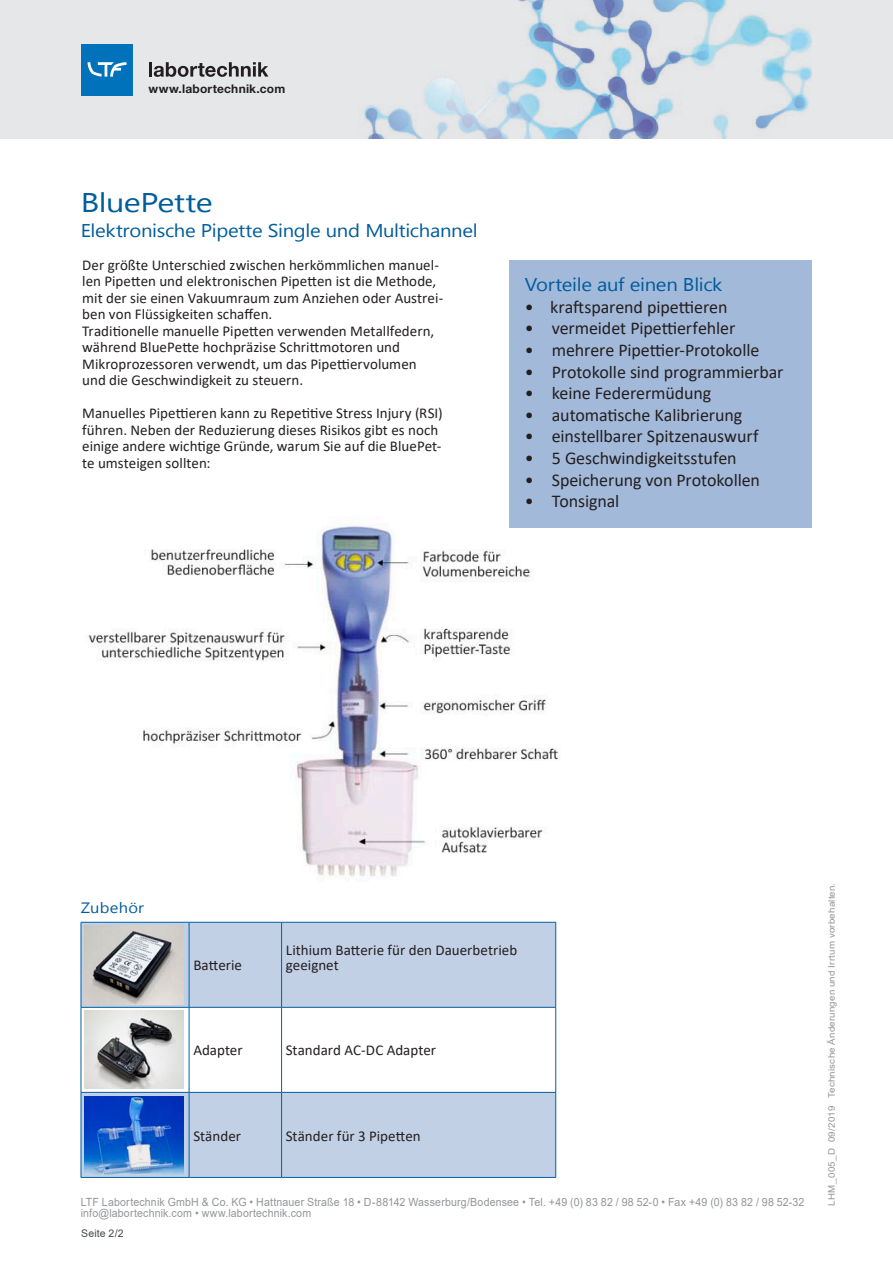
<style>
.page{position:relative;width:893px;height:1263px;background:#fff}
.page>*{position:absolute;margin:0;border:0;box-sizing:border-box;transform-origin:0 0}
.Headline{font:27px "Gadugi";letter-spacing:-.015em;color:#005d9c;scale:1.2 1}
.Headline-2{font:18.45px "Gadugi";letter-spacing:-.015em;color:#005d9c;scale:1.1 1}
.t1{font:18px "Calibri";letter-spacing:-.005em;color:#231f20}
.t2{font:15px/16.5px "Calibri";color:#231f20}
.t3{font:15px "Gadugi";letter-spacing:.015em;color:#005d9c;scale:1.1 1}
.t4{font:700 12px "Helvetica Neue LT Std";letter-spacing:.015em;color:#231f20}
.Adresse_LTF{font:11.25px "Arial";letter-spacing:.015em;color:#939598;scale:.94 1}
.t5{font:10.5px "Arial";letter-spacing:.015em;color:#43474a}
.Prospekt-Nr{font:9px "Arial";letter-spacing:.02em;color:#939598;scale:1.08 1}
</style>
<div class="page">
<div style="left:0;top:0;width:893px;height:139px;background:#e6e7e9"></div>
<img style="left:364px;top:0;width:448px;height:139px">
<hr style="left:149px;top:62px;width:3px;height:15px;background:#231f20">
<svg style="left:154px;top:62px;width:114px;height:15px"></svg>
<div style="left:82px;top:44px;width:51px;height:51px;background:#0072bc"></div>
<svg style="left:88px;top:62px;width:38px;height:15px"></svg>
<img style="left:88px;top:524px;width:471px;height:353px">
<div style="left:509px;top:260px;width:303px;height:268px;background:#a2b9d9"></div>
<svg style="left:82px;top:923px;width:473px;height:254px;fill:#c2d0e6"></svg>
<hr style="left:81px;top:922px;width:108px;height:1px;background:#00609f">
<hr style="left:81px;top:922px;width:1px;height:85px;background:#00609f">
<hr style="left:189px;top:922px;width:93px;height:1px;background:#00609f">
<hr style="left:189px;top:922px;width:1px;height:85px;background:#00609f">
<hr style="left:282px;top:922px;width:274px;height:1px;background:#00609f">
<hr style="left:281px;top:922px;width:1px;height:85px;background:#00609f">
<hr style="left:555px;top:922px;width:1px;height:85px;background:#00609f">
<hr style="left:81px;top:1007px;width:108px;height:1px;background:#00609f">
<hr style="left:81px;top:1007px;width:1px;height:85px;background:#00609f">
<hr style="left:189px;top:1007px;width:93px;height:1px;background:#00609f">
<hr style="left:189px;top:1007px;width:1px;height:85px;background:#00609f">
<hr style="left:282px;top:1007px;width:274px;height:1px;background:#00609f">
<hr style="left:281px;top:1007px;width:1px;height:85px;background:#00609f">
<hr style="left:555px;top:1007px;width:1px;height:85px;background:#00609f">
<hr style="left:81px;top:1092px;width:108px;height:1px;background:#00609f">
<hr style="left:81px;top:1092px;width:1px;height:85px;background:#00609f">
<hr style="left:189px;top:1092px;width:93px;height:1px;background:#00609f">
<hr style="left:189px;top:1092px;width:1px;height:85px;background:#00609f">
<hr style="left:282px;top:1092px;width:274px;height:1px;background:#00609f">
<hr style="left:281px;top:1092px;width:1px;height:85px;background:#00609f">
<hr style="left:555px;top:1092px;width:1px;height:85px;background:#00609f">
<hr style="left:81px;top:1177px;width:108px;height:1px;background:#00609f">
<hr style="left:189px;top:1177px;width:93px;height:1px;background:#00609f">
<hr style="left:282px;top:1177px;width:274px;height:1px;background:#00609f">
<img style="left:84px;top:926px;width:100px;height:78px">
<img style="left:85px;top:1010px;width:99px;height:79px">
<img style="left:85px;top:1096px;width:99px;height:78px">
<p class="t4" style="left:148px;top:81px;width:138px">www.labortechnik.com</p>
<p class="Headline" style="left:81px;top:186px;width:111px">BluePette</p>
<p class="Headline-2" style="left:81px;top:219px;width:362px">Elektronische Pipette Single und Multichannel</p>
<p class="t2" style="left:82px;top:256px;width:363px">Der größte Unterschied zwischen herkömmlichen manuel&shy;len Pipetten und elektronischen Pipetten ist die Methode, mit der sie einen Vakuumraum zum Anziehen oder Austrei&shy;ben von Flüssigkeiten schaffen.<br>Traditionelle manuelle Pipetten verwenden Metallfedern, während BluePette hochpräzise Schrittmotoren und Mikroprozessoren verwendt, um das Pipettiervolumen und die Geschwindigkeit zu steuern.</p>
<p class="t2" style="left:82px;top:405px;width:362px">Manuelles Pipettieren kann zu Repetitive Stress Injury (RSI) führen. Neben der Reduzierung dieses Risikos gibt es noch einige andere wichtige Gründe, warum Sie auf die BluePet&shy;te umsteigen sollten:</p>
<p class="Headline-2" style="left:525px;top:274px;width:181px">Vorteile auf einen Blick</p>
<p class="t1" style="left:525px;top:294px;width:204px">• kraftsparend pipettieren</p>
<p class="t1" style="left:525px;top:316px;width:212px">• vermeidet Pipettierfehler</p>
<p class="t1" style="left:525px;top:338px;width:236px">• mehrere Pipettier-Protokolle</p>
<p class="t1" style="left:525px;top:359px;width:260px">• Protokolle sind programmierbar</p>
<p class="t1" style="left:525px;top:381px;width:188px">• keine Federermüdung</p>
<p class="t1" style="left:525px;top:402px;width:219px">• automatische Kalibrierung</p>
<p class="t1" style="left:525px;top:424px;width:235px">• einstellbarer Spitzenauswurf</p>
<p class="t1" style="left:525px;top:446px;width:213px">• 5 Geschwindigkeitsstufen</p>
<p class="t1" style="left:525px;top:467px;width:237px">• Speicherung von Protokollen</p>
<p class="t1" style="left:525px;top:489px;width:96px">• Tonsignal</p>
<p class="t3" style="left:81px;top:898px;width:59px">Zubehör</p>
<p class="t2" style="left:193px;top:957px;width:50px">Batterie</p>
<p class="t2" style="left:286px;top:942px;width:233px;line-height:15px">Lithium Batterie für den Dauerbetrieb geeignet</p>
<p class="t2" style="left:193px;top:1042px;width:51px">Adapter</p>
<p class="t2" style="left:286px;top:1042px;width:152px">Standard AC-DC Adapter</p>
<p class="t2" style="left:193px;top:1127px;width:49px">Ständer</p>
<p class="t2" style="left:286px;top:1127px;width:136px">Ständer für 3 Pipetten</p>
<p class="Adresse_LTF" style="left:81px;top:1194px;width:771px">LTF Labortechnik GmbH &amp; Co. KG • Hattnauer Straße 18 • D-88142 Wasserburg/Bodensee • Tel. +49 (0) 83 82 / 98 52-0 • Fax +49 (0) 83 82 / 98 52-32</p>
<p class="Adresse_LTF" style="left:81px;top:1206px;width:247px">info@labortechnik.com • www.labortechnik.com</p>
<p class="t5" style="left:81px;top:1226px;width:44px">Seite 2/2</p>
<p class="Prospekt-Nr" style="left:825px;top:1205px;width:300px;rotate:-90deg">LHM_005_D 09/2019 Technische Änderungen und Irrtum vorbehalten.</p>
</div>
